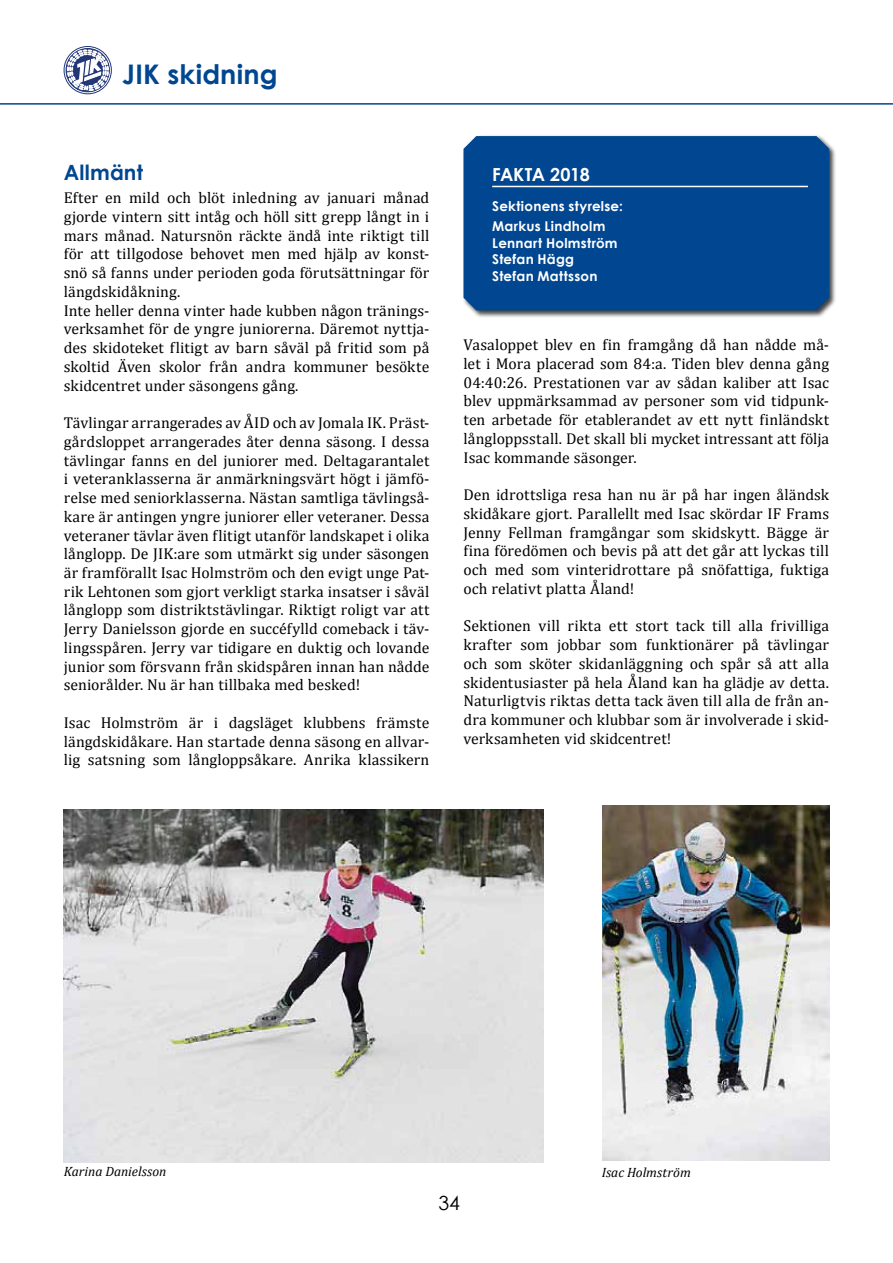
<style>
.page{position:relative;width:893px;height:1263px;background:#fff}
.page>*{position:absolute;margin:0;border:0;box-sizing:border-box;transform-origin:0 0}
.t1{font:700 27px "Century Gothic";letter-spacing:.01em;color:#004690}
.t2{font:700 21px "Century Gothic";letter-spacing:.005em;color:#004690}
.t3{font:19.5px "Century Gothic";color:#000}
.t4{font:700 18px "Century Gothic";letter-spacing:-.025em;color:#fff}
.t5{font:15.75px/18.8px "Cambria";letter-spacing:.005em;color:#000;text-align:justify}
.t6{font:700 13.5px/16.5px "Century Gothic";letter-spacing:.02em;color:#fff}
.t7{font:italic 13.5px "Cambria";color:#000}
</style>
<div class="page">
<hr style="left:0;top:103px;width:893px;height:2px;background:#004690">
<div style="left:462px;top:134px;width:375px;height:184px;background:#000;opacity:.75"></div>
<div style="left:463px;top:136px;width:366px;height:174px;background:#004690"></div>
<hr style="left:492px;top:186px;width:316px;height:1px;background:#fff">
<div style="left:64px;top:46px;width:48px;height:48px;border:1px solid #223678;border-radius:50%"></div>
<div style="left:66px;top:48px;width:44px;height:44px;border:1px solid #223678;border-radius:50%"></div>
<svg style="left:67px;top:50px;width:42px;height:41px"></svg>
<img style="left:64px;top:810px;width:480px;height:353px">
<img style="left:602px;top:806px;width:227px;height:354px">
<h1 class="t1" style="left:122px;top:54px;width:157px">JIK skidning</h1>
<h2 class="t2" style="left:64px;top:157px;width:81px">Allmänt</h2>
<p class="t5" style="left:64px;top:188px;width:367px;text-align:left">Efter en mild och blöt inledning av januari månad gjorde vintern sitt intåg och höll sitt grepp långt in i mars månad. Natursnön räckte ändå inte riktigt till för att tillgodose behovet men med hjälp av konst&shy;snö så fanns under perioden goda förutsättningar för längdskidåkning.<br>Inte heller denna vinter hade kubben någon tränings&shy;verksamhet för de yngre juniorerna. Däremot nyttja&shy;des skidoteket flitigt av barn såväl på fritid som på skoltid Även skolor från andra kommuner besökte skidcentret under säsongens gång.</p>
<p class="t5" style="left:64px;top:413px;width:367px">Tävlingar arrangerades av ÅID och av Jomala IK. Präst&shy;gårdsloppet arrangerades åter denna säsong. I dessa tävlingar fanns en del juniorer med. Deltagarantalet i veteranklasserna är anmärkningsvärt högt i jämfö&shy;relse med seniorklasserna. Nästan samtliga tävlingså&shy;kare är antingen yngre juniorer eller veteraner. Dessa veteraner tävlar även flitigt utanför landskapet i olika långlopp. De JIK:are som utmärkt sig under säsongen är framförallt Isac Holmström och den evigt unge Pat&shy;rik Lehtonen som gjort verkligt starka insatser i såväl långlopp som distriktstävlingar. Riktigt roligt var att Jerry Danielsson gjorde en succéfylld comeback i täv&shy;lingsspåren. Jerry var tidigare en duktig och lovande junior som försvann från skidspåren innan han nådde seniorålder. Nu är han tillbaka med besked!</p>
<p class="t5" style="left:64px;top:713px;width:367px">Isac Holmström är i dagsläget klubbens främste längdskidåkare. Han startade denna säsong en allvar&shy;lig satsning som långloppsåkare. Anrika klassikern</p>
<p class="t4" style="left:492px;top:161px;width:99px">FAKTA 2018</p>
<p class="t6" style="left:492px;top:195px;width:132px;line-height:20.7px">Sektionens styrelse:<br>Markus Lindholm</p>
<p class="t6" style="left:492px;top:234px;width:127px">Lennart Holmström<br>Stefan Hägg<br>Stefan Mattsson</p>
<p class="t5" style="left:463px;top:335px;width:367px">Vasaloppet blev en fin framgång då han nådde må&shy;let i Mora placerad som 84:a. Tiden blev denna gång 04:40:26. Prestationen var av sådan kaliber att Isac blev uppmärksammad av personer som vid tidpunk&shy;ten arbetade för etablerandet av ett nytt finländskt långloppsstall. Det skall bli mycket intressant att följa Isac kommande säsonger.</p>
<p class="t5" style="left:463px;top:485px;width:367px">Den idrottsliga resa han nu är på har ingen åländsk skidåkare gjort. Parallellt med Isac skördar IF Frams Jenny Fellman framgångar som skidskytt. Bägge är fina föredömen och bevis på att det går att lyckas till och med som vinteridrottare på snöfattiga, fuktiga och relativt platta Åland!</p>
<p class="t5" style="left:463px;top:616px;width:367px">Sektionen vill rikta ett stort tack till alla frivilliga krafter som jobbar som funktionärer på tävlingar och som sköter skidanläggning och spår så att alla skidentusiaster på hela Åland kan ha glädje av detta.<br>Naturligtvis riktas detta tack även till alla de från an&shy;dra kommuner och klubbar som är involverade i skid&shy;verksamheten vid skidcentret!</p>
<p class="t7" style="left:64px;top:1161px;width:104px">Karina Danielsson</p>
<p class="t7" style="left:602px;top:1162px;width:91px">Isac Holmström</p>
<p class="t3" style="left:438px;top:1189px;width:23px">34</p>
</div>
